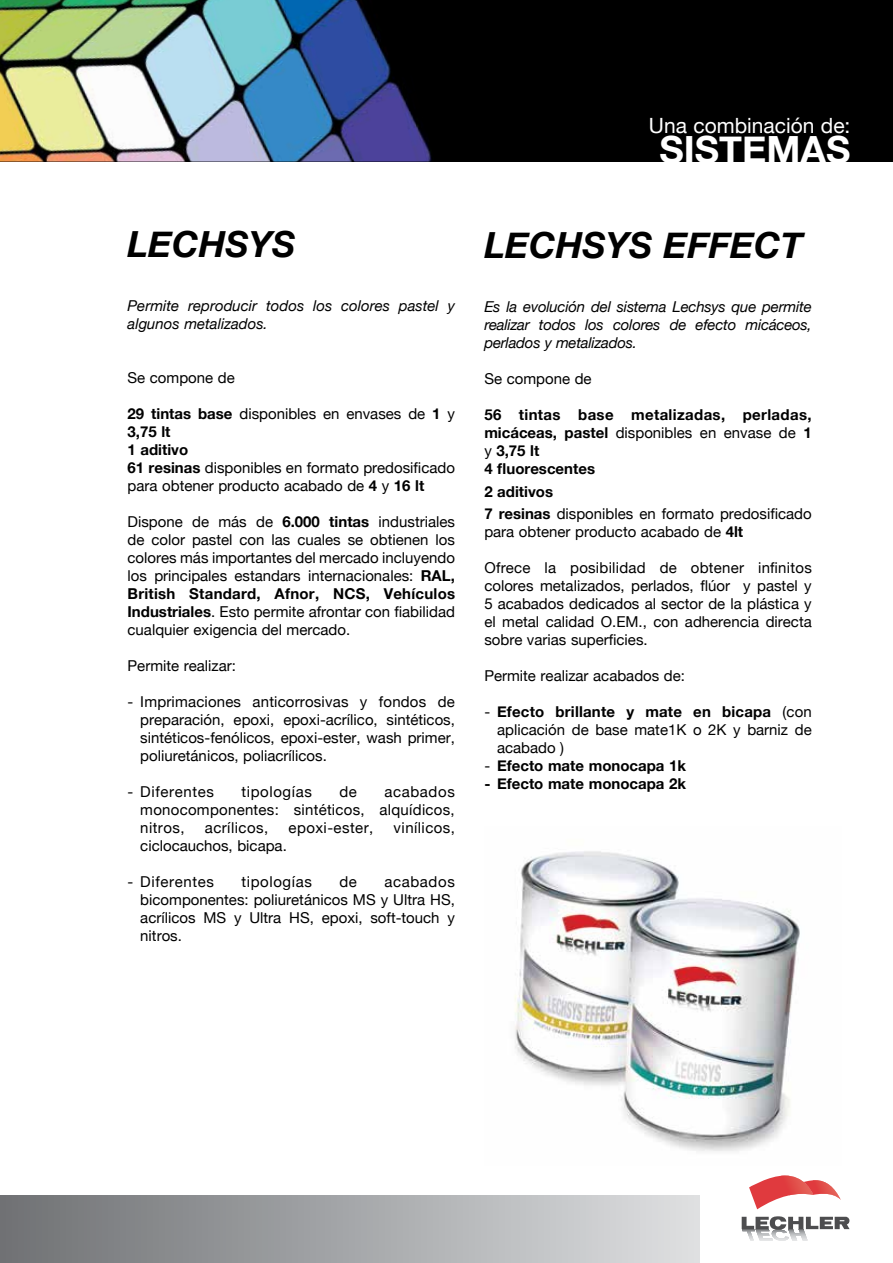
<style>
.page{position:relative;width:893px;height:1263px;background:#fff}
.page>*{position:absolute;margin:0;border:0;box-sizing:border-box;transform-origin:0 0}
.t1{font:700 37.5px "Helvetica Neue";color:#fff}
.t2{font:italic 700 36px "Helvetica Neue";color:#000}
.t3{font:21px "Helvetica Neue";color:#fff}
.t4{font:15px/18px "Helvetica Neue";color:#000;text-align:justify}
.t5{font:italic 15px/18px "Helvetica Neue";color:#000}
.t6{font:700 15px/18px "Helvetica Neue";letter-spacing:.025em;color:#000}
.t7{font:15px "Helvetica Neue";letter-spacing:.04em;color:#000}
.t8{font:700 15px "Helvetica Neue";color:#000}
.t9{font:15px "Helvetica Neue";letter-spacing:.03em;color:#000}
.s1{font-weight:700}
.s2{font-weight:400}
</style>
<div class="page">
<div style="left:0;top:0;width:893px;height:162px;background:#000"></div>
<img style="left:0;top:0;width:432px;height:162px">
<svg style="left:749px;top:1175px;width:92px;height:34px"></svg>
<hr style="left:742px;top:1229px;width:66px;height:1px;background:#6d6e70">
<hr style="left:742px;top:1230px;width:66px;height:1px;background:#88898c">
<hr style="left:742px;top:1231px;width:66px;height:1px;background:#9a9c9f">
<hr style="left:742px;top:1232px;width:66px;height:1px;background:#a5a7aa">
<hr style="left:742px;top:1233px;width:66px;height:1px;background:#b2b4b6">
<hr style="left:742px;top:1234px;width:66px;height:1px;background:#bcbec1">
<hr style="left:742px;top:1235px;width:66px;height:1px;background:#c6c7c9">
<hr style="left:742px;top:1236px;width:66px;height:1px;background:#ced0d1">
<hr style="left:742px;top:1237px;width:66px;height:1px;background:#d5d6d8">
<hr style="left:742px;top:1238px;width:66px;height:1px;background:#dadbdd">
<hr style="left:742px;top:1239px;width:66px;height:1px;background:#e0e1e2">
<hr style="left:742px;top:1240px;width:66px;height:1px;background:#e4e5e6">
<svg style="left:742px;top:1216px;width:108px;height:13px"></svg>
<div style="left:0;top:1195px;width:700px;height:68px;background:linear-gradient(to right,#6e7073,#dedfe1)"></div>
<img style="left:515px;top:851px;width:285px;height:300px">
<h2 class="t2" style="left:128px;top:216px;width:170px">LECHSYS</h2>
<p class="t5" style="left:128px;top:297px;width:329px">Permite reproducir todos los colores pastel y algunos metalizados.</p>
<p class="t4" style="left:128px;top:369px;width:109px">Se compone de</p>
<p class="t4" style="left:128px;top:405px;width:329px;text-align:left"><span class="s1">29 tintas base</span> disponibles en envases de <span class="s1">1</span> y<br><span class="s1">3,75 lt<br>1 aditivo<br>61 resinas</span> disponibles en formato predosificado para obtener producto acabado de <span class="s1">4</span> y <span class="s1">16 lt</span></p>
<p class="t4" style="left:128px;top:513px;width:329px">Dispone de más de <span class="s1">6.000 tintas</span> industriales de color pastel con las cuales se obtienen los colores más importantes del mercado incluyendo los principales estandars internacionales: <span class="s1">RAL, British Standard, Afnor, NCS, Vehículos Industriales</span>. Esto permite afrontar con fiabilidad cualquier exigencia del mercado.</p>
<p class="t4" style="left:128px;top:657px;width:110px">Permite realizar:</p>
<p class="t4" style="left:140px;top:693px;width:316px;text-indent:-13px">- Imprimaciones anticorrosivas y fondos de preparación, epoxi, epoxi-acrílico, sintéticos, sintéticos-fenólicos, epoxi-ester, wash primer, poliuretánicos, poliacrílicos.</p>
<p class="t7" style="left:128px;top:781px;width:88px">- Diferentes</p>
<p class="t7" style="left:241px;top:781px;width:72px">tipologías</p>
<p class="t4" style="left:339px;top:783px;width:19px">de</p>
<p class="t4" style="left:140px;top:783px;width:316px;text-indent:244px">acabados monocomponentes: sintéticos, alquídicos, nitros,</p>
<p class="t9" style="left:205px;top:817px;width:65px">acrílicos,</p>
<p class="t9" style="left:289px;top:817px;width:86px">epoxi-ester,</p>
<p class="t9" style="left:394px;top:817px;width:63px">vinílicos,</p>
<p class="t4" style="left:140px;top:837px;width:148px">ciclocauchos, bicapa.</p>
<p class="t7" style="left:128px;top:871px;width:88px">- Diferentes</p>
<p class="t7" style="left:241px;top:871px;width:72px">tipologías</p>
<p class="t4" style="left:339px;top:873px;width:19px">de</p>
<p class="t4" style="left:140px;top:873px;width:316px;text-indent:244px">acabados bicomponentes: poliuretánicos MS y Ultra HS, acrílicos MS y Ultra HS, epoxi, soft-touch y nitros.</p>
<h3 class="t3" style="left:649px;top:110px;width:203px">Una combinación de:</h3>
<h1 class="t1" style="left:659px;top:120px;width:192px">SISTEMAS</h1>
<h2 class="t2" style="left:484px;top:217px;width:320px">LECHSYS EFFECT</h2>
<p class="t5" style="left:484px;top:299px;width:329px;text-align:justify">Es la evolución del sistema Lechsys que permite realizar todos los colores de efecto micáceos, perlados y metalizados.</p>
<p class="t4" style="left:484px;top:371px;width:109px">Se compone de</p>
<p class="t6" style="left:484px;top:406px;width:329px">56 tintas base metalizadas, perladas, micáceas, pastel <span class="s2">disponibles en envase de</span> 1 <span class="s2">y</span> 3,75 lt<br>4 fluorescentes</p>
<p class="t4" style="left:484px;top:481px;width:329px;line-height:22.2px"><span class="s1">2 aditivos<br>7 resinas</span> disponibles en formato predosificado</p>
<p class="t4" style="left:484px;top:523px;width:260px">para obtener producto acabado de <span class="s1">4lt</span></p>
<p class="t4" style="left:484px;top:559px;width:329px">Ofrece la posibilidad de obtener infinitos colores metalizados, perlados, flúor y pastel y 5 acabados dedicados al sector de la plástica y el metal calidad O.EM., con adherencia directa sobre varias superficies.</p>
<p class="t4" style="left:484px;top:667px;width:202px">Permite realizar acabados de:</p>
<p class="t4" style="left:497px;top:703px;width:316px;text-indent:-13px">- <span class="s1">Efecto brillante y mate en bicapa</span> (con aplicación de base mate1K o 2K y barniz de acabado )</p>
<p class="t8" style="left:484px;top:754px;width:203px"><span class="s2">-</span> Efecto mate monocapa 1k</p>
<p class="t8" style="left:484px;top:772px;width:203px">- Efecto mate monocapa 2k</p>
</div>
